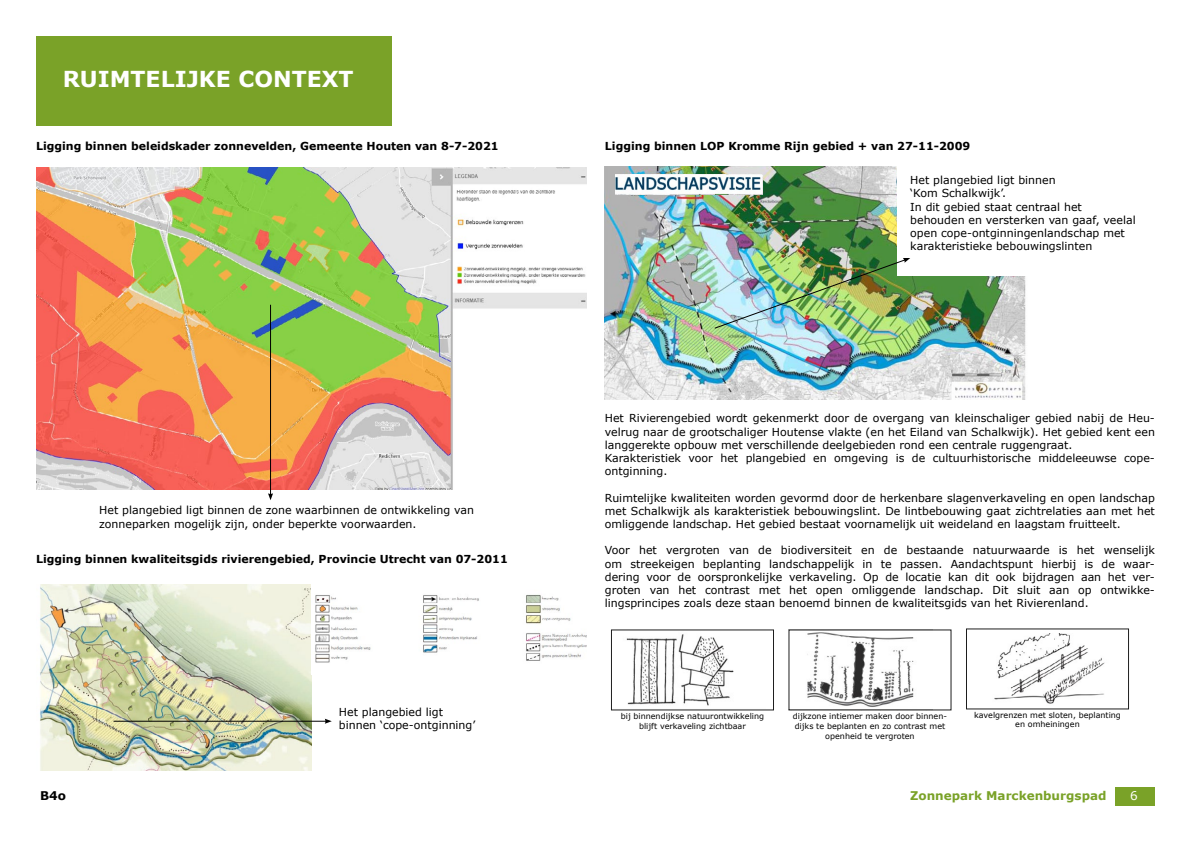
<style>
.page{position:relative;width:1191px;height:842px;background:#fff}
.page>*{position:absolute;margin:0;border:0;box-sizing:border-box;transform-origin:0 0}
.t1{font:700 22px "Verdana";color:#fff}
.t2{font:700 12px "Verdana";color:#7aa228}
.t3{font:700 12px "Verdana";color:#000}
.t4{font:12px "Verdana";color:#fff}
.t5{font:11px/13.2px "Verdana";color:#000}
.t6{font:700 11px "Verdana";color:#000}
.t7{font:8px/9.6px "Verdana";color:#000;text-align:center}
</style>
<div class="page">
<div style="left:1115px;top:787px;width:40px;height:19px;background:#7aa228"></div>
<div style="left:36px;top:36px;width:355px;height:89px;background:#7aa228"></div>
<img style="left:36px;top:167px;width:550px;height:323px">
<hr style="left:270px;top:305px;width:1px;height:190px;background:#000">
<svg style="left:268px;top:493px;width:5px;height:7px"></svg>
<img style="left:605px;top:167px;width:421px;height:233px">
<img style="left:40px;top:584px;width:271px;height:187px">
<hr style="left:113px;top:721px;width:213px;height:1px;background:#000">
<svg style="left:325px;top:719px;width:7px;height:5px"></svg>
<img style="left:315px;top:594px;width:271px;height:69px">
<div style="left:897px;top:162px;width:257px;height:114px;background:#fff"></div>
<img style="left:713px;top:258px;width:197px;height:71px">
<img style="left:615px;top:174px;width:148px;height:21px">
<img style="left:626px;top:634px;width:108px;height:72px">
<img style="left:807px;top:632px;width:107px;height:75px">
<div style="left:611px;top:629px;width:163px;height:81px;border:1px solid #000"></div>
<img style="left:994px;top:633px;width:111px;height:71px">
<div style="left:966px;top:628px;width:163px;height:81px;border:1px solid #000"></div>
<h1 class="t1" style="left:63px;top:64px;width:292px">RUIMTELIJKE CONTEXT</h1>
<p class="t6" style="left:36px;top:138px;width:464px">Ligging binnen beleidskader zonnevelden, Gemeente Houten van 8-7-2021</p>
<p class="t5" style="left:99px;top:504px;width:376px">Het plangebied ligt binnen de zone waarbinnen de ontwikkeling van zonneparken mogelijk zijn, onder beperkte voorwaarden.</p>
<p class="t6" style="left:36px;top:551px;width:473px">Ligging binnen kwaliteitsgids rivierengebied, Provincie Utrecht van 07-2011</p>
<p class="t5" style="left:339px;top:705px;width:138px">Het plangebied ligt binnen ‘cope-ontginning’</p>
<p class="t6" style="left:605px;top:138px;width:367px">Ligging binnen LOP Kromme Rijn gebied + van 27-11-2009</p>
<p class="t5" style="left:910px;top:173px;width:227px">Het plangebied ligt binnen<br>‘Kom Schalkwijk’.<br>In dit gebied staat centraal het behouden en versterken van gaaf, veelal open cope-ontginningenlandschap met karakteristieke bebouwingslinten</p>
<p class="t5" style="left:605px;top:412px;width:551px">Het Rivierengebied wordt gekenmerkt door de overgang van kleinschaliger gebied nabij de Heu&shy;velrug naar de grootschaliger Houtense vlakte (en het Eiland van Schalkwijk). Het gebied kent een langgerekte opbouw met verschillende deelgebieden rond een centrale ruggengraat.<br>Karakteristiek voor het plangebied en omgeving is de cultuurhistorische middeleeuwse cope&shy;ontginning.</p>
<p class="t5" style="left:605px;top:491px;width:551px;text-align:justify">Ruimtelijke kwaliteiten worden gevormd door de herkenbare slagenverkaveling en open landschap met Schalkwijk als karakteristiek bebouwingslint. De lintbebouwing gaat zichtrelaties aan met het omliggende landschap. Het gebied bestaat voornamelijk uit weideland en laagstam fruitteelt.</p>
<p class="t5" style="left:605px;top:544px;width:551px;text-align:justify">Voor het vergroten van de biodiversiteit en de bestaande natuurwaarde is het wenselijk om streekeigen beplanting landschappelijk in te passen. Aandachtspunt hierbij is de waar&shy;dering voor de oorspronkelijke verkaveling. Op de locatie kan dit ook bijdragen aan het ver&shy;groten van het contrast met het open omliggende landschap. Dit sluit aan op ontwikke&shy;lingsprincipes zoals deze staan benoemd binnen de kwaliteitsgids van het Rivierenland.</p>
<p class="t7" style="left:621px;top:711px;width:145px">bij binnendijkse natuurontwikkeling blijft verkaveling zichtbaar</p>
<p class="t7" style="left:793px;top:711px;width:156px">dijkzone intiemer maken door binnen&shy;dijks te beplanten en zo contrast met openheid te vergroten</p>
<p class="t7" style="left:974px;top:710px;width:148px">kavelgrenzen met sloten, beplanting en omheiningen</p>
<p class="t3" style="left:40px;top:787px;width:27px">B4o</p>
<p class="t2" style="left:910px;top:787px;width:198px">Zonnepark Marckenburgspad</p>
<p class="t4" style="left:1130px;top:788px;width:9px">6</p>
</div>
